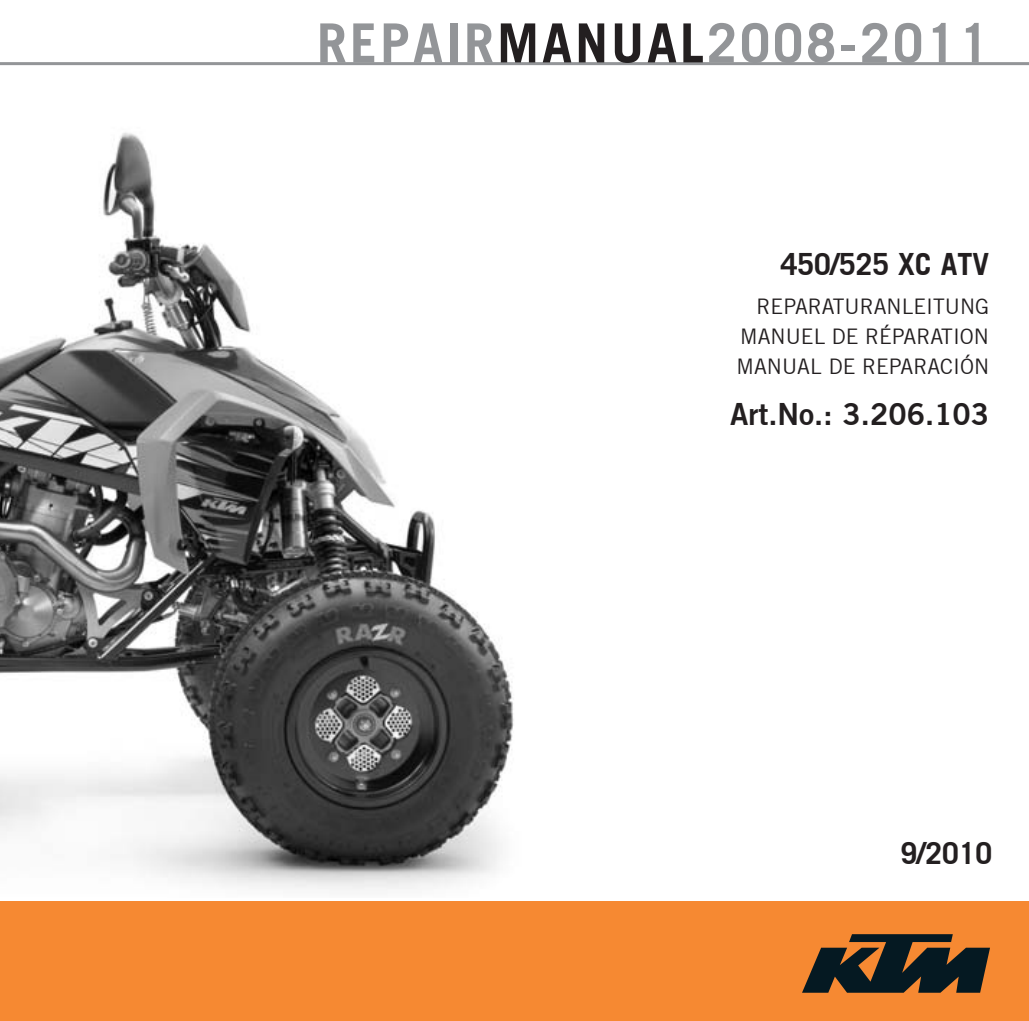
<style>
.page{position:relative;width:1029px;height:1021px;background:#fff}
.page>*{position:absolute;margin:0;border:0;box-sizing:border-box;transform-origin:0 0}
.t1{font:700 54px "Trade Gothic";letter-spacing:.055em;color:#939598}
.t2{font:700 30px "Trade Gothic";color:#231f20}
.t3{font:30px "Trade Gothic Bold Two";color:#231f20}
.t4{font:21px/30px "Trade Gothic";color:#231f20;text-align:justify}
.s1{color:#231f20}
</style>
<div class="page">
<img style="left:0;top:132px;width:514px;height:758px">
<div style="left:0;top:900px;width:1029px;height:120px;background:#f68932"></div>
<hr style="left:0;top:62px;width:1029px;height:3px;background:#939598">
<svg style="left:802px;top:934px;width:188px;height:58px"></svg>
<hr style="left:0;top:898px;width:1029px;height:3px;background:#fff">
<h1 class="t1" style="left:317px;top:10px;width:674px">REPAIR<span class="s1">MANUAL</span>2008-2011</h1>
<h2 class="t2" style="left:781px;top:246px;width:210px">450/525 XC ATV</h2>
<p class="t4" style="left:737px;top:291px;width:254px;text-indent:20px">REPARATURANLEITUNG MANUEL DE RÉPARATION MANUAL DE REPARACIÓN</p>
<h2 class="t3" style="left:730px;top:395px;width:261px">Art.No.: 3.206.103</h2>
<h2 class="t2" style="left:900px;top:835px;width:93px">9/2010</h2>
</div>
